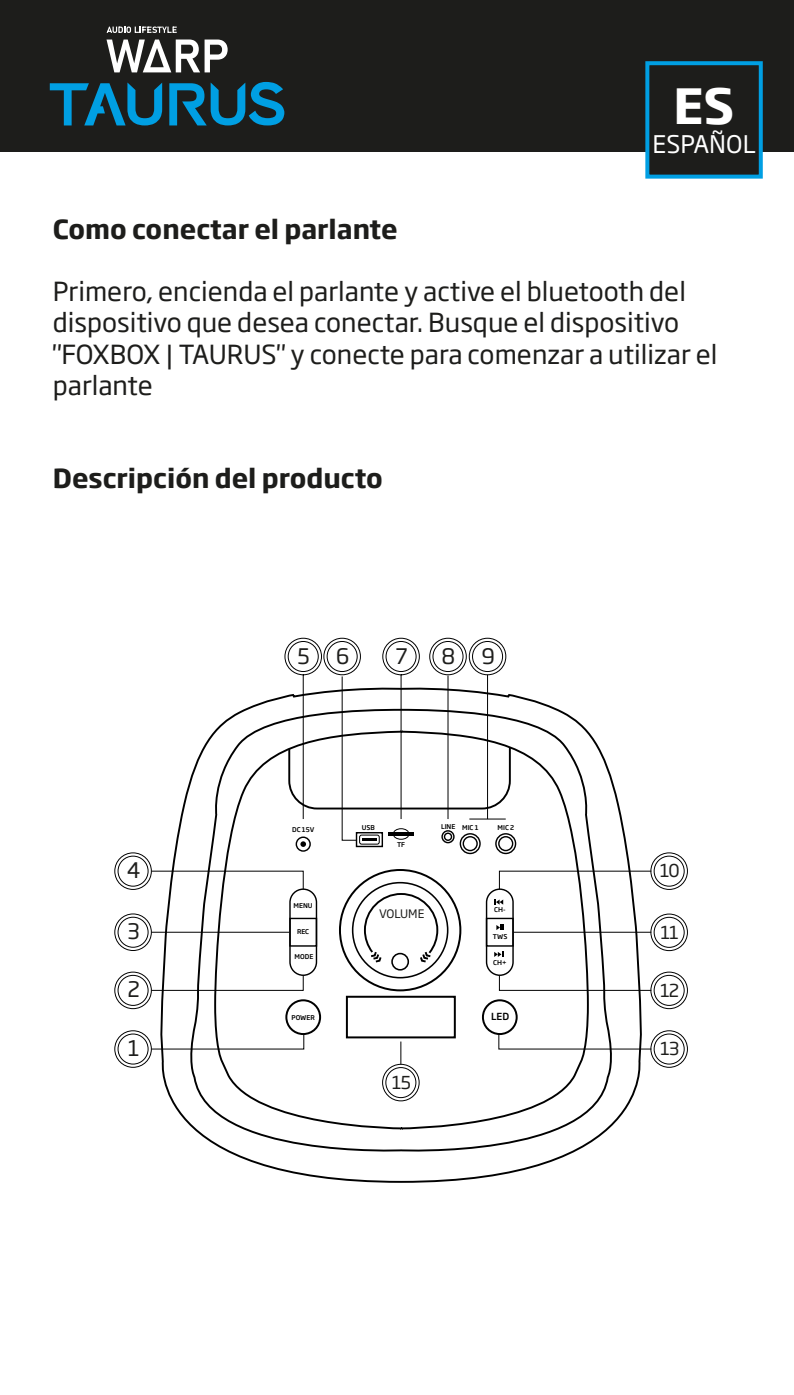
<style>
.page{position:relative;width:794px;height:1395px;background:#fff}
.page>*{position:absolute;margin:0;border:0;box-sizing:border-box;transform-origin:0 0}
.t1{font:700 48px "Soho Gothic Pro";color:#fff}
.t2{font:26px/31.2px "Soho Gothic Pro";color:#1d1d1b}
.t3{font:700 26px "Soho Gothic Pro";color:#1d1d1b}
.t4{font:24px "Soho Gothic Pro";color:#fff}
.t5{font:21.2px "Soho Gothic Pro";color:#1e1e1c}
.t6{font:17.6px "Soho Gothic Pro";letter-spacing:-.06em;color:#1e1e1c}
.t7{font:11.6px "Soho Gothic Pro";color:#1d1d1b}
.t8{font:500 9.6px "Soho Gothic Pro";color:#000}
.t9{font:500 6.4px "Soho Gothic Pro";color:#000}
</style>
<div class="page">
<div style="left:0;top:0;width:794px;height:152px;background:#1d1d1b"></div>
<div style="left:645px;top:61px;width:118px;height:118px;background:#1d1d1b;border:4px solid #009fe3"></div>
<svg style="left:106px;top:40px;width:122px;height:32px"></svg>
<svg style="left:107px;top:27px;width:70px;height:6px"></svg>
<svg style="left:169px;top:82px;width:115px;height:43px"></svg>
<svg style="left:50px;top:83px;width:112px;height:42px"></svg>
<div style="left:288px;top:641px;width:31px;height:31px;border:1px solid #010101;border-radius:50%"></div>
<div style="left:284px;top:638px;width:38px;height:37px;border:1px solid #010101;border-radius:50%"></div>
<div style="left:327px;top:641px;width:30px;height:31px;border:1px solid #010101;border-radius:50%"></div>
<div style="left:323px;top:638px;width:38px;height:37px;border:1px solid #010101;border-radius:50%"></div>
<div style="left:385px;top:641px;width:31px;height:31px;border:1px solid #010101;border-radius:50%"></div>
<div style="left:382px;top:638px;width:38px;height:37px;border:1px solid #010101;border-radius:50%"></div>
<div style="left:432px;top:641px;width:31px;height:31px;border:1px solid #010101;border-radius:50%"></div>
<div style="left:429px;top:638px;width:38px;height:37px;border:1px solid #010101;border-radius:50%"></div>
<div style="left:472px;top:641px;width:31px;height:31px;border:1px solid #010101;border-radius:50%"></div>
<div style="left:469px;top:638px;width:37px;height:37px;border:1px solid #010101;border-radius:50%"></div>
<div style="left:118px;top:1033px;width:30px;height:31px;border:1px solid #010101;border-radius:50%"></div>
<div style="left:114px;top:1030px;width:38px;height:38px;border:1px solid #010101;border-radius:50%"></div>
<div style="left:118px;top:855px;width:30px;height:31px;border:1px solid #010101;border-radius:50%"></div>
<div style="left:114px;top:852px;width:38px;height:38px;border:1px solid #010101;border-radius:50%"></div>
<div style="left:118px;top:975px;width:30px;height:31px;border:1px solid #010101;border-radius:50%"></div>
<div style="left:114px;top:971px;width:38px;height:38px;border:1px solid #010101;border-radius:50%"></div>
<div style="left:118px;top:917px;width:30px;height:30px;border:1px solid #010101;border-radius:50%"></div>
<div style="left:114px;top:913px;width:38px;height:38px;border:1px solid #010101;border-radius:50%"></div>
<div style="left:653px;top:855px;width:31px;height:31px;border:1px solid #010101;border-radius:50%"></div>
<div style="left:650px;top:852px;width:38px;height:38px;border:1px solid #010101;border-radius:50%"></div>
<div style="left:653px;top:917px;width:31px;height:31px;border:1px solid #010101;border-radius:50%"></div>
<div style="left:650px;top:913px;width:38px;height:38px;border:1px solid #010101;border-radius:50%"></div>
<div style="left:653px;top:975px;width:31px;height:31px;border:1px solid #010101;border-radius:50%"></div>
<div style="left:650px;top:971px;width:38px;height:38px;border:1px solid #010101;border-radius:50%"></div>
<div style="left:653px;top:1033px;width:31px;height:31px;border:1px solid #010101;border-radius:50%"></div>
<div style="left:650px;top:1030px;width:38px;height:38px;border:1px solid #010101;border-radius:50%"></div>
<svg style="left:150px;top:694px;width:504px;height:489px"></svg>
<svg style="left:187px;top:708px;width:428px;height:450px"></svg>
<svg style="left:213px;top:730px;width:377px;height:400px"></svg>
<div style="left:339px;top:869px;width:122px;height:122px;border:2px solid #000;border-radius:50%"></div>
<div style="left:352px;top:882px;width:96px;height:96px;border:2px solid #000;border-radius:50%"></div>
<div style="left:391px;top:953px;width:18px;height:17px;border:2px solid #000;border-radius:50%"></div>
<div style="left:482px;top:999px;width:35px;height:36px;border:2px solid #000;border-radius:50%"></div>
<div style="left:285px;top:999px;width:36px;height:36px;border:2px solid #000;border-radius:50%"></div>
<div style="left:346px;top:996px;width:110px;height:42px;border:2px solid #000"></div>
<div style="left:289px;top:888px;width:28px;height:88px;border:1px solid #000;border-radius:13px"></div>
<div style="left:486px;top:888px;width:28px;height:88px;border:1px solid #000;border-radius:13px"></div>
<div style="left:486px;top:918px;width:28px;height:28px;border:1px solid #000"></div>
<div style="left:289px;top:918px;width:28px;height:28px;border:1px solid #000"></div>
<div style="left:296px;top:836px;width:15px;height:16px;border:1px solid #000;border-radius:50%"></div>
<div style="left:498px;top:836px;width:15px;height:15px;border:1px solid #000;border-radius:50%"></div>
<div style="left:495px;top:833px;width:21px;height:21px;border:1px solid #000;border-radius:50%"></div>
<div style="left:462px;top:836px;width:16px;height:15px;border:1px solid #000;border-radius:50%"></div>
<div style="left:459px;top:833px;width:22px;height:21px;border:1px solid #000;border-radius:50%"></div>
<svg style="left:363px;top:892px;width:76px;height:72px"></svg>
<svg style="left:494px;top:899px;width:9px;height:5px"></svg>
<svg style="left:494px;top:951px;width:9px;height:6px"></svg>
<svg style="left:496px;top:925px;width:8px;height:5px"></svg>
<svg style="left:150px;top:870px;width:154px;height:20px"></svg>
<svg style="left:150px;top:974px;width:154px;height:17px"></svg>
<hr style="left:151px;top:931px;width:138px;height:2px;background:#010101">
<svg style="left:150px;top:1033px;width:155px;height:17px"></svg>
<svg style="left:498px;top:870px;width:154px;height:20px"></svg>
<svg style="left:498px;top:974px;width:154px;height:17px"></svg>
<hr style="left:513px;top:931px;width:138px;height:2px;background:#010101">
<svg style="left:498px;top:1033px;width:154px;height:17px"></svg>
<svg style="left:287px;top:675px;width:225px;height:172px"></svg>
<hr style="left:447px;top:675px;width:2px;height:144px;background:#010101">
<hr style="left:469px;top:818px;width:37px;height:2px;background:#010101">
<hr style="left:487px;top:675px;width:1px;height:144px;background:#010101">
<svg style="left:400px;top:1041px;width:1px;height:23px"></svg>
<h1 class="t1" style="left:673px;top:68px;width:63px">ES</h1>
<p class="t4" style="left:652px;top:125px;width:105px">ESPAÑOL</p>
<p class="t3" style="left:53px;top:208px;width:346px">Como conectar el parlante</p>
<p class="t2" style="left:53px;top:274px;width:666px">Primero, encienda el parlante y active el bluetooth del dispositivo que desea conectar. Busque el dispositivo "FOXBOX | TAURUS" y conecte para comenzar a utilizar el parlante</p>
<p class="t3" style="left:53px;top:458px;width:331px">Descripción del producto</p>
<p class="t5" style="left:297px;top:639px;width:53px">5 6</p>
<p class="t5" style="left:395px;top:639px;width:14px">7</p>
<p class="t5" style="left:441px;top:639px;width:55px">8 9</p>
<p class="t9" style="left:292px;top:824px;width:24px">DC 15V</p>
<p class="t9" style="left:362px;top:823px;width:15px">USB</p>
<p class="t9" style="left:441px;top:822px;width:39px">LINE MIC 1</p>
<p class="t9" style="left:497px;top:823px;width:18px">MIC 2</p>
<p class="t9" style="left:397px;top:839px;width:10px">TF</p>
<p class="t5" style="left:127px;top:854px;width:15px">4</p>
<p class="t6" style="left:659px;top:857px;width:22px">10</p>
<p class="t5" style="left:127px;top:915px;width:14px">3</p>
<p class="t9" style="left:294px;top:901px;width:21px">MENU</p>
<p class="t9" style="left:297px;top:926px;width:14px">REC</p>
<p class="t9" style="left:294px;top:951px;width:20px">MODE</p>
<p class="t7" style="left:379px;top:904px;width:47px">VOLUME</p>
<p class="t9" style="left:494px;top:904px;width:13px">CH-</p>
<p class="t9" style="left:493px;top:932px;width:16px">TWS</p>
<p class="t9" style="left:493px;top:957px;width:15px">CH+</p>
<p class="t6" style="left:660px;top:918px;width:20px">11</p>
<p class="t5" style="left:127px;top:973px;width:14px">2</p>
<p class="t6" style="left:660px;top:976px;width:21px">12</p>
<p class="t9" style="left:291px;top:1012px;width:25px">POWER</p>
<p class="t8" style="left:491px;top:1009px;width:20px">LED</p>
<p class="t5" style="left:128px;top:1032px;width:13px">1</p>
<p class="t6" style="left:660px;top:1035px;width:21px">13</p>
<p class="t6" style="left:392px;top:1068px;width:21px">15</p>
</div>
